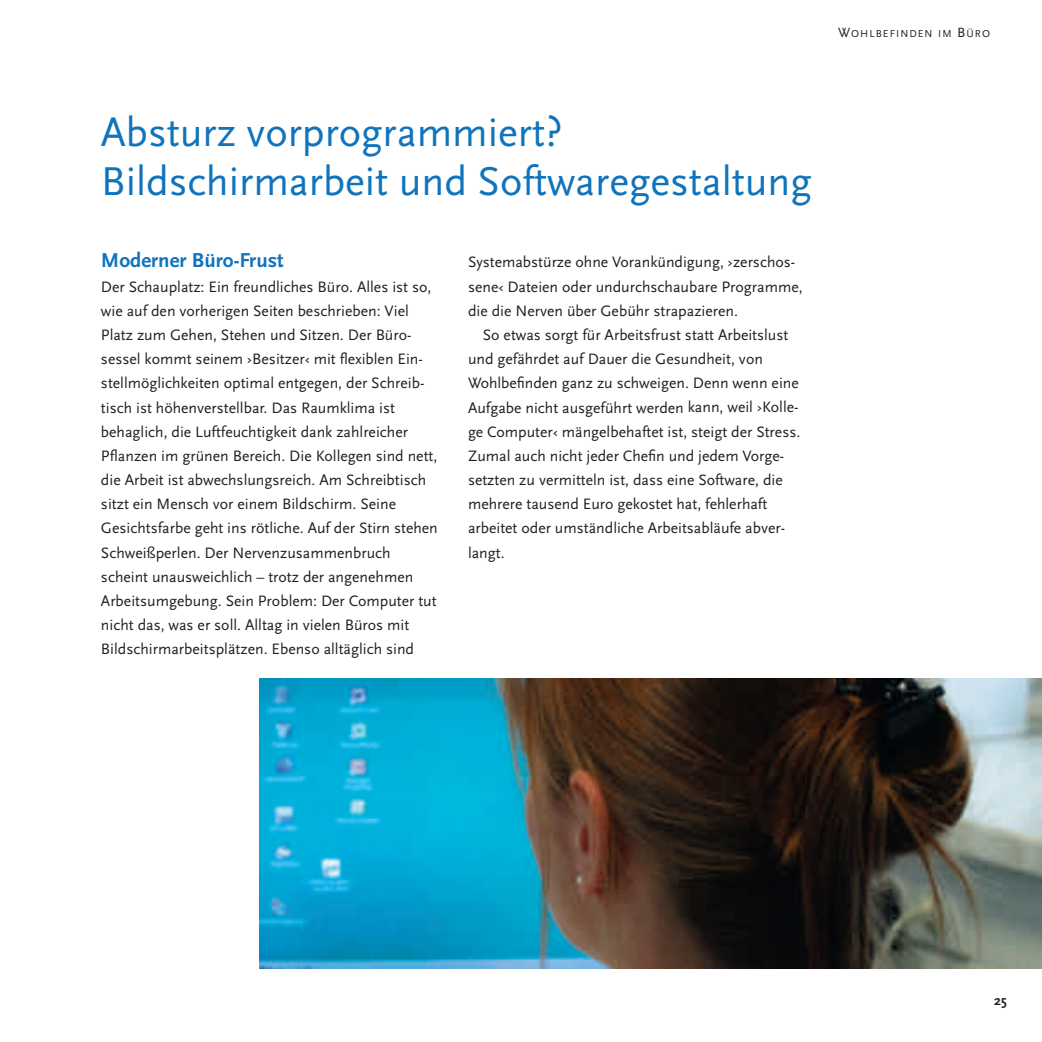
<style>
.page{position:relative;width:1042px;height:1042px;background:#fff}
.page>*{position:absolute;margin:0;border:0;box-sizing:border-box;transform-origin:0 0}
.t1{font:42px/48.3px "Scala Sans Pro";color:#1074bc}
.t2{font:700 21px "Scala Sans Pro";color:#1074bc}
.t3{font:15.75px/24.2px "Scala Sans Pro";color:#231f20}
.t4{font:700 14px "Scala Sans Pro";color:#231f20}
.t5{font:10.5px "Scala Sans Pro";letter-spacing:.1em;color:#231f20}
.s1{font-size:14px}
</style>
<div class="page">
<img style="left:259px;top:678px;width:783px;height:291px">
<p class="t5" style="left:838px;top:28px;width:154px"><span class="s1">W</span>OHLBEFINDEN IM <span class="s1">B</span>üRO</p>
<h1 class="t1" style="left:101px;top:110px;width:712px">Absturz vorprogrammiert?<br>Bildschirmarbeit und Softwaregestaltung</h1>
<h2 class="t2" style="left:101px;top:250px;width:184px">Moderner Büro-Frust</h2>
<p class="t3" style="left:101px;top:275px;width:338px">Der Schauplatz: Ein freundliches Büro. Alles ist so, wie auf den vorherigen Seiten beschrieben: Viel Platz zum Gehen, Stehen und Sitzen. Der Büro&shy;sessel kommt seinem ›Besitzer‹ mit flexiblen Ein&shy;stellmöglichkeiten optimal entgegen, der Schreib&shy;tisch ist höhenverstellbar. Das Raumklima ist behaglich, die Luftfeuchtigkeit dank zahlreicher Pflanzen im grünen Bereich. Die Kollegen sind nett, die Arbeit ist abwechslungsreich. Am Schreibtisch sitzt ein Mensch vor einem Bildschirm. Seine Gesichtsfarbe geht ins rötliche. Auf der Stirn stehen Schweißperlen. Der Nervenzusammenbruch scheint unausweichlich – trotz der angenehmen Arbeitsumgebung. Sein Problem: Der Computer tut nicht das, was er soll. Alltag in vielen Büros mit Bildschirmarbeitsplätzen. Ebenso alltäglich sind</p>
<p class="t3" style="left:468px;top:251px;width:336px">Systemabstürze ohne Vorankündigung, ›zerschos&shy;sene‹ Dateien oder undurchschaubare Programme, die die Nerven über Gebühr strapazieren.</p>
<p class="t3" style="left:468px;top:323px;width:334px;text-indent:15px">So etwas sorgt für Arbeitsfrust statt Arbeitslust und gefährdet auf Dauer die Gesundheit, von Wohlbefinden ganz zu schweigen. Denn wenn eine Aufgabe nicht ausgeführt werden kann, weil ›Kolle&shy;ge Computer‹ mängelbehaftet ist, steigt der Stress.<br>Zumal auch nicht jeder Chefin und jedem Vorge&shy;setzten zu vermitteln ist, dass eine Software, die mehrere tausend Euro gekostet hat, fehlerhaft arbeitet oder umständliche Arbeitsabläufe abver&shy;langt.</p>
<p class="t4" style="left:994px;top:994px;width:14px">25</p>
</div>
